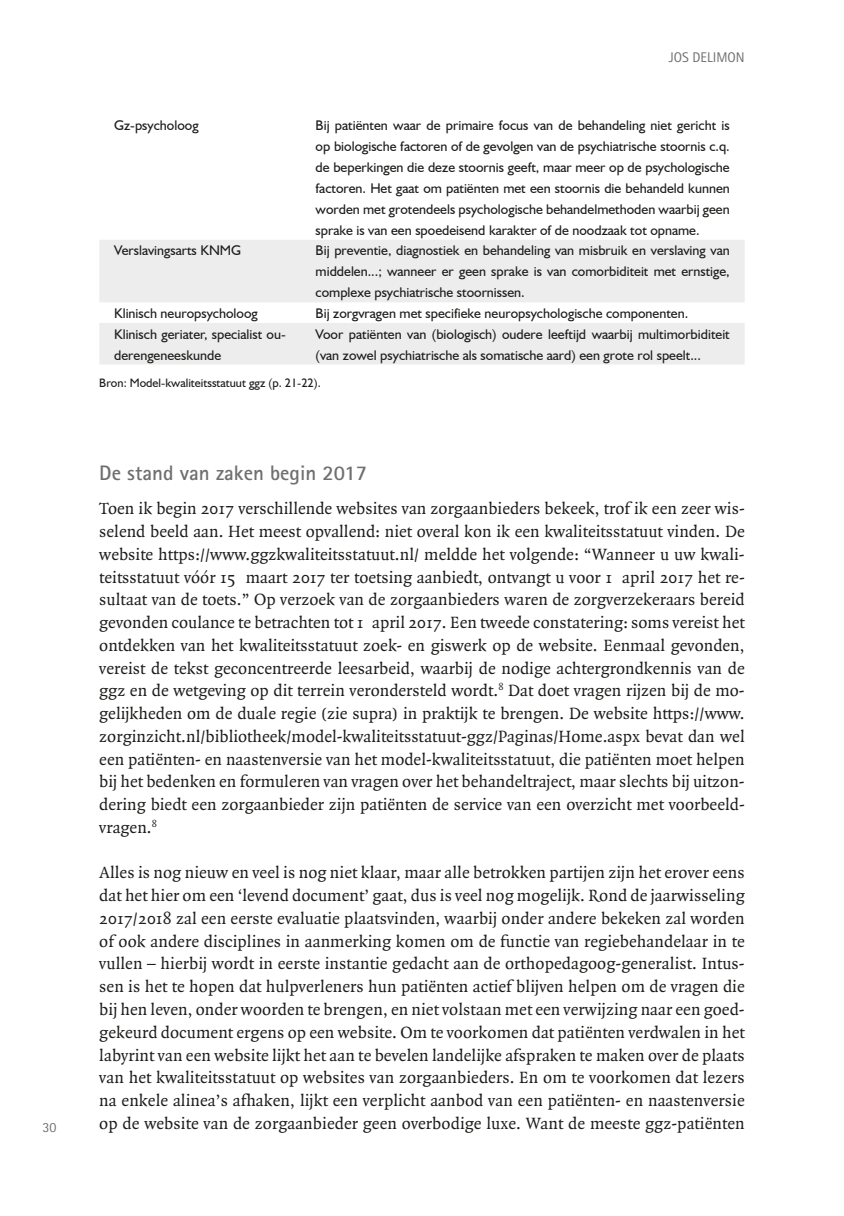
<style>
.page{position:relative;width:844px;height:1216px;background:#fff}
.page>*{position:absolute;margin:0;border:0;box-sizing:border-box;transform-origin:0 0}
.t1{font:700 21px "Rotis Sans Serif";color:#706f6f}
.t2{font:17.5px/22.8px "Quadraat";color:#1d1d1b;text-align:justify}
.t3{font:14px/21px "Humanist 521 BT";color:#1d1d1b;text-align:justify}
.t4{font:14px "Rotis Sans Serif";color:#706f6f}
.t5{font:12.25px "Humanist 521 BT";color:#1d1d1b}
</style>
<div class="page">
<svg style="left:99px;top:240px;width:645px;height:124px;fill:#ededed"></svg>
<p class="t4" style="left:43px;top:1118px;width:15px">30</p>
<p class="t4" style="left:668px;top:49px;width:77px">JOS DELIMON</p>
<p class="t3" style="left:114px;top:114px;width:86px">Gz-psycholoog</p>
<p class="t3" style="left:315px;top:114px;width:415px">Bij patiënten waar de primaire focus van de behandeling niet gericht is op biologische factoren of de gevolgen van de psychiatrische stoornis c.q. de beperkingen die deze stoornis geeft, maar meer op de psychologische factoren. Het gaat om patiënten met een stoornis die behandeld kunnen worden met grotendeels psychologische behandelmethoden waarbij geen sprake is van een spoedeisend karakter of de noodzaak tot opname.</p>
<p class="t3" style="left:114px;top:240px;width:128px">Verslavingsarts KNMG</p>
<p class="t3" style="left:315px;top:240px;width:415px">Bij preventie, diagnostiek en behandeling van misbruik en verslaving van middelen...; wanneer er geen sprake is van comorbiditeit met ernstige, complexe psychiatrische stoornissen.</p>
<p class="t3" style="left:114px;top:302px;width:145px">Klinisch neuropsycholoog</p>
<p class="t3" style="left:315px;top:302px;width:374px">Bij zorgvragen met specifieke neuropsychologische componenten.</p>
<p class="t3" style="left:114px;top:323px;width:173px">Klinisch geriater, specialist ou&shy;derengeneeskunde</p>
<p class="t3" style="left:315px;top:323px;width:415px">Voor patiënten van (biologisch) oudere leeftijd waarbij multimorbiditeit (van zowel psychiatrische als somatische aard) een grote rol speelt...</p>
<p class="t5" style="left:99px;top:375px;width:223px">Bron: Model-kwaliteitsstatuut ggz (p. 21-22).</p>
<p class="t1" style="left:99px;top:459px;width:269px">De stand van zaken begin 2017</p>
<p class="t2" style="left:99px;top:498px;width:646px">Toen ik begin 2017 verschillende websites van zorgaanbieders bekeek, trof ik een zeer wis&shy;selend beeld aan. Het meest opvallend: niet overal kon ik een kwaliteitsstatuut vinden. De website https://www.ggzkwaliteitsstatuut.nl/ meldde het volgende: “Wanneer u uw kwali&shy;teitsstatuut vóór 15 maart 2017 ter toetsing aanbiedt, ontvangt u voor 1 april 2017 het re&shy;sultaat van de toets.” Op verzoek van de zorgaanbieders waren de zorgverzekeraars bereid gevonden coulance te betrachten tot 1 april 2017. Een tweede constatering: soms vereist het ontdekken van het kwaliteitsstatuut zoek- en giswerk op de website. Eenmaal gevonden, vereist de tekst geconcentreerde leesarbeid, waarbij de nodige achtergrondkennis van de ggz en de wetgeving op dit terrein verondersteld wordt.<sup>8</sup> Dat doet vragen rijzen bij de mo&shy;gelijkheden om de duale regie (zie supra) in praktijk te brengen. De website https://www. zorginzicht.nl/bibliotheek/model-kwaliteitsstatuut-ggz/Paginas/Home.aspx bevat dan wel een patiënten- en naastenversie van het model-kwaliteitsstatuut, die patiënten moet helpen bij het bedenken en formuleren van vragen over het behandeltraject, maar slechts bij uitzon&shy;dering biedt een zorgaanbieder zijn patiënten de service van een overzicht met voorbeeld&shy;vragen.<sup>8</sup></p>
<p class="t2" style="left:99px;top:862px;width:646px">Alles is nog nieuw en veel is nog niet klaar, maar alle betrokken partijen zijn het erover eens dat het hier om een ‘levend document’ gaat, dus is veel nog mogelijk. Rond de jaarwisseling 2017/2018 zal een eerste evaluatie plaatsvinden, waarbij onder andere bekeken zal worden of ook andere disciplines in aanmerking komen om de functie van regiebehandelaar in te vullen – hierbij wordt in eerste instantie gedacht aan de orthopedagoog-generalist. Intus&shy;sen is het te hopen dat hulpverleners hun patiënten actief blijven helpen om de vragen die bij hen leven, onder woorden te brengen, en niet volstaan met een verwijzing naar een goed&shy;gekeurd document ergens op een website. Om te voorkomen dat patiënten verdwalen in het labyrint van een website lijkt het aan te bevelen landelijke afspraken te maken over de plaats van het kwaliteitsstatuut op websites van zorgaanbieders. En om te voorkomen dat lezers na enkele alinea’s afhaken, lijkt een verplicht aanbod van een patiënten- en naastenversie op de website van de zorgaanbieder geen overbodige luxe. Want de meeste ggz-patiënten</p>
</div>
